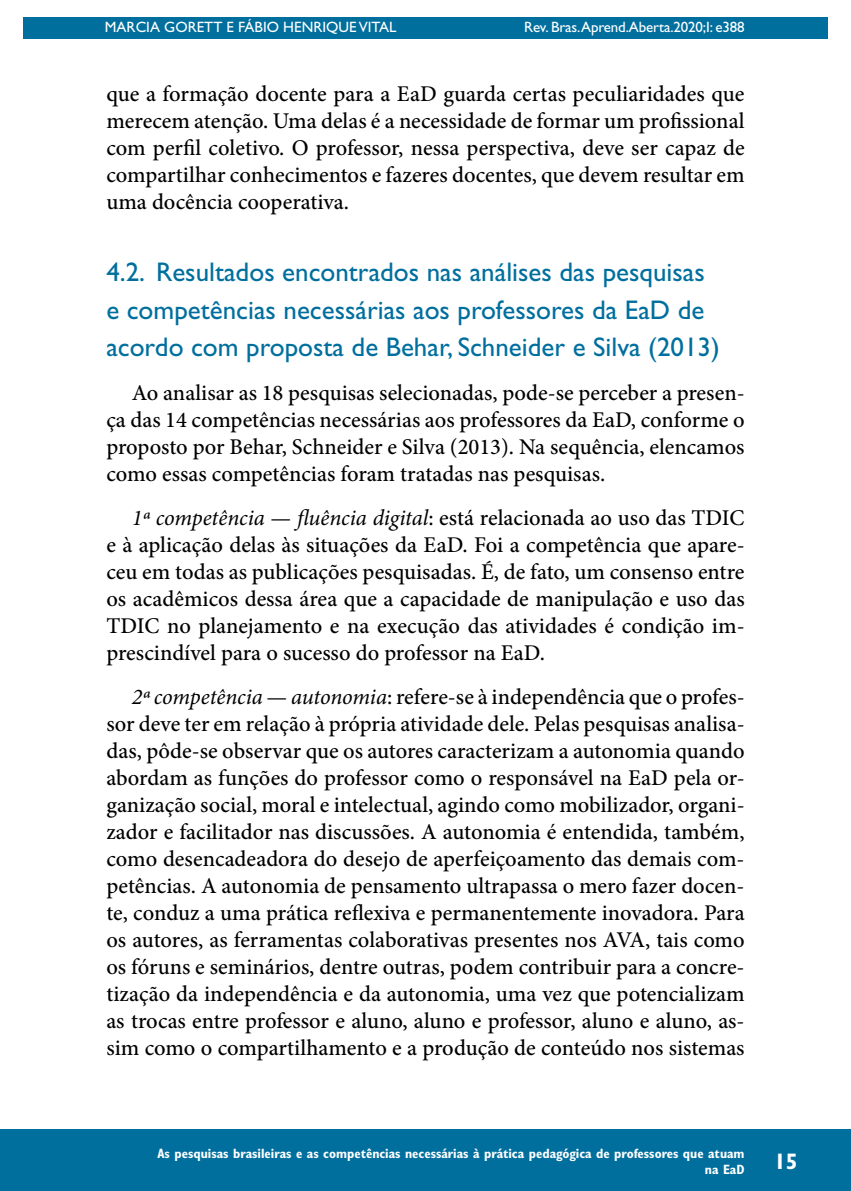
<style>
.page{position:relative;width:851px;height:1191px;background:#fff}
.page>*{position:absolute;margin:0;border:0;box-sizing:border-box;transform-origin:0 0}
.t1{font:27px/37.5px "Gill Sans Std";color:#006f9e}
.t2{font:500 22.5px/27px "Minion Pro";color:#000;text-align:justify}
.t3{font:700 condensed 22.5px "Gill Sans";color:#fff}
.t4{font:15px "Gill Sans Std";color:#fff}
.t5{font:700 condensed 13.5px/16.2px "Gill Sans";color:#fff;text-align:right}
.s1{font-weight:400;font-style:italic}
</style>
<div class="page">
<hr style="left:104px;top:0;width:1px;height:467px;background:#006f9e">
<div style="left:23px;top:17px;width:804px;height:21px;background:#006f9e"></div>
<div style="left:0;top:1129px;width:850px;height:62px;background:#006f9e"></div>
<p class="t4" style="left:105px;top:18px;width:293px">MARCIA GORETT E FÁBIO HENRIQUE VITAL</p>
<p class="t4" style="left:524px;top:18px;width:222px">Rev. Bras.Aprend.Aberta.2020;I: e388</p>
<p class="t2" style="left:106px;top:81px;width:639px">que a formação docente para a EaD guarda certas peculiaridades que merecem atenção. Uma delas é a necessidade de formar um profissional com perfil coletivo. O professor, nessa perspectiva, deve ser capaz de compartilhar conhecimentos e fazeres docentes, que devem resultar em uma docência cooperativa.</p>
<p class="t1" style="left:106px;top:253px;width:614px">4.2. Resultados encontrados nas análises das pesquisas e competências necessárias aos professores da EaD de acordo com proposta de Behar, Schneider e Silva (2013)</p>
<p class="t2" style="left:106px;top:379px;width:639px;text-indent:26px">Ao analisar as 18 pesquisas selecionadas, pode-se perceber a presen&shy;ça das 14 competências necessárias aos professores da EaD, conforme o proposto por Behar, Schneider e Silva (2013). Na sequência, elencamos como essas competências foram tratadas nas pesquisas.</p>
<p class="t2" style="left:106px;top:504px;width:639px;text-indent:26px"><span class="s1">1ª competência</span> — <span class="s1">fluência digital</span>: está relacionada ao uso das TDIC e à aplicação delas às situações da EaD. Foi a competência que apare&shy;ceu em todas as publicações pesquisadas. É, de fato, um consenso entre os acadêmicos dessa área que a capacidade de manipulação e uso das TDIC no planejamento e na execução das atividades é condição im&shy;prescindível para o sucesso do professor na EaD.</p>
<p class="t2" style="left:106px;top:683px;width:639px;text-indent:25px"><span class="s1">2ª competência</span> — <span class="s1">autonomia</span>: refere-se à independência que o profes&shy;sor deve ter em relação à própria atividade dele. Pelas pesquisas analisa&shy;das, pôde-se observar que os autores caracterizam a autonomia quando abordam as funções do professor como o responsável na EaD pela or&shy;ganização social, moral e intelectual, agindo como mobilizador, organi&shy;zador e facilitador nas discussões. A autonomia é entendida, também, como desencadeadora do desejo de aperfeiçoamento das demais com&shy;petências. A autonomia de pensamento ultrapassa o mero fazer docen&shy;te, conduz a uma prática reflexiva e permanentemente inovadora. Para os autores, as ferramentas colaborativas presentes nos AVA, tais como os fóruns e seminários, dentre outras, podem contribuir para a concre&shy;tização da independência e da autonomia, uma vez que potencializam as trocas entre professor e aluno, aluno e professor, aluno e aluno, as&shy;sim como o compartilhamento e a produção de conteúdo nos sistemas</p>
<p class="t5" style="left:157px;top:1145px;width:588px">As pesquisas brasileiras e as competências necessárias à prática pedagógica de professores que atuam na EaD</p>
<p class="t3" style="left:774px;top:1148px;width:25px">15</p>
</div>
